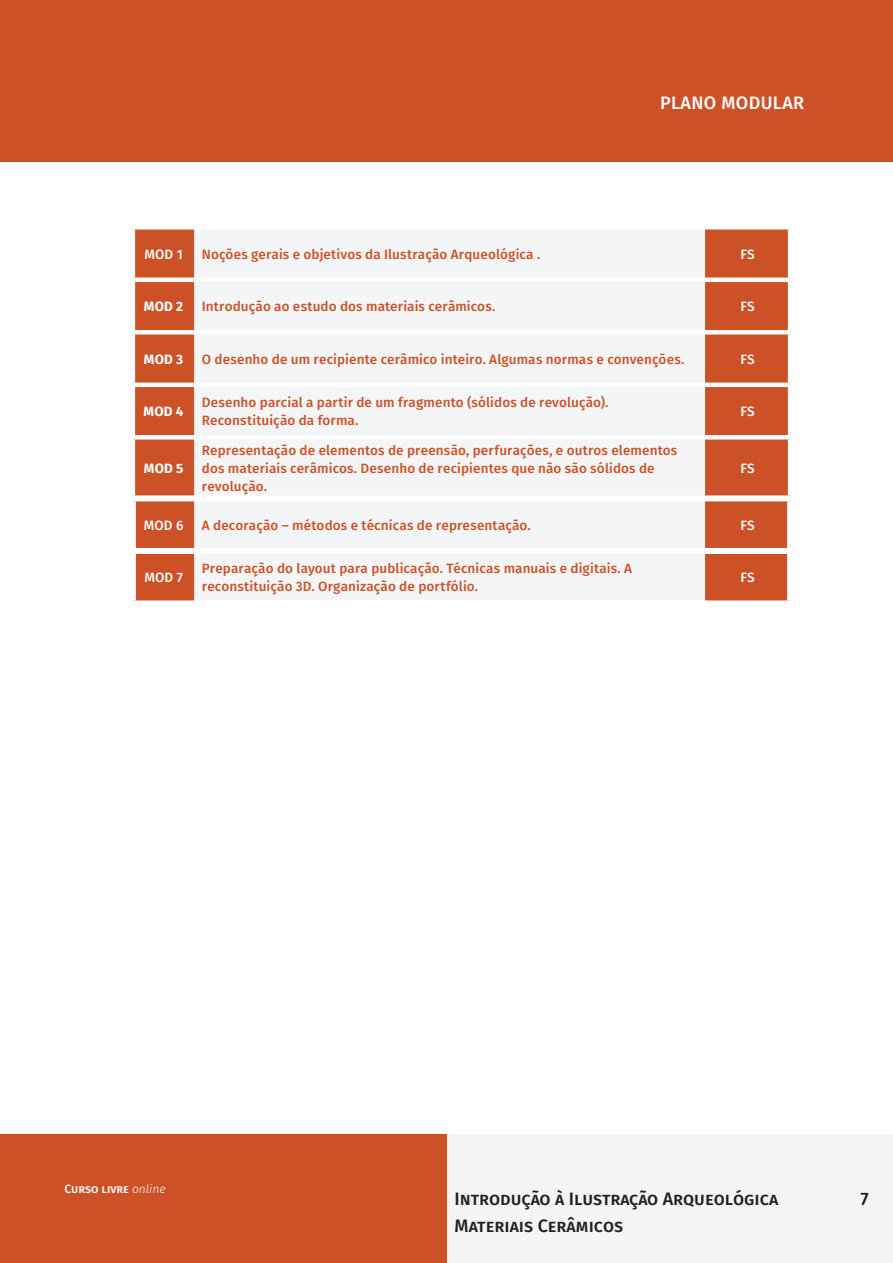
<style>
.page{position:relative;width:893px;height:1263px;background:#fff}
.page>*{position:absolute;margin:0;border:0;box-sizing:border-box;transform-origin:0 0}
.t1{font:500 18px/27px "Fira Sans";color:#231f20}
.Section_Header_-_Align_Right{font:500 18px "Fira Sans";letter-spacing:.02em;color:#fff}
.Chart_Data_Header{font:500 13.5px/18px "Fira Sans";letter-spacing:.01em;color:#cd5127}
.Chart_Data_Header-2{font:500 13.5px "Fira Sans";letter-spacing:.01em;color:#fff}
.Chart_Data_Header-3{font:700 13.5px "Fira Sans";letter-spacing:.01em;color:#fff}
.t2{font:500 12px "Fira Sans";color:#fff}
.s1{font-weight:300;font-style:italic}
</style>
<div class="page">
<div style="left:0;top:0;width:893px;height:162px;background:#cd5127"></div>
<div style="left:446px;top:1134px;width:447px;height:129px;background:#f4f5f6"></div>
<div style="left:0;top:1134px;width:446px;height:129px;background:#cd5127"></div>
<div style="left:135px;top:230px;width:59px;height:370px;background:#cd5127"></div>
<div style="left:194px;top:230px;width:511px;height:370px;background:#f4f5f6"></div>
<div style="left:705px;top:230px;width:83px;height:370px;background:#cd5127"></div>
<div style="left:131px;top:330px;width:63px;height:5px;background:#fff"></div>
<div style="left:194px;top:330px;width:511px;height:5px;background:#fff"></div>
<div style="left:705px;top:330px;width:87px;height:5px;background:#fff"></div>
<hr style="left:131px;top:383px;width:63px;height:4px;background:#fff">
<hr style="left:194px;top:383px;width:511px;height:4px;background:#fff">
<hr style="left:705px;top:383px;width:87px;height:4px;background:#fff">
<div style="left:131px;top:435px;width:63px;height:5px;background:#fff"></div>
<div style="left:194px;top:435px;width:511px;height:5px;background:#fff"></div>
<div style="left:705px;top:435px;width:87px;height:5px;background:#fff"></div>
<div style="left:130px;top:495px;width:64px;height:6px;background:#fff"></div>
<div style="left:130px;top:501px;width:6px;height:47px;background:#fff"></div>
<div style="left:194px;top:495px;width:511px;height:6px;background:#fff"></div>
<div style="left:705px;top:495px;width:88px;height:6px;background:#fff"></div>
<div style="left:787px;top:501px;width:6px;height:47px;background:#fff"></div>
<div style="left:130px;top:548px;width:64px;height:6px;background:#fff"></div>
<div style="left:130px;top:554px;width:6px;height:46px;background:#fff"></div>
<div style="left:194px;top:548px;width:511px;height:6px;background:#fff"></div>
<div style="left:705px;top:548px;width:88px;height:6px;background:#fff"></div>
<div style="left:787px;top:554px;width:6px;height:46px;background:#fff"></div>
<hr style="left:131px;top:278px;width:63px;height:4px;background:#fff">
<hr style="left:194px;top:278px;width:511px;height:4px;background:#fff">
<hr style="left:705px;top:278px;width:87px;height:4px;background:#fff">
<p class="Section_Header_-_Align_Right" style="left:660px;top:91px;width:146px">PLANO MODULAR</p>
<p class="Chart_Data_Header-2" style="left:144px;top:244px;width:40px">MOD 1</p>
<p class="Chart_Data_Header" style="left:202px;top:245px;width:340px">Noções gerais e objetivos da Ilustração Arqueológica .</p>
<p class="Chart_Data_Header-2" style="left:740px;top:244px;width:16px">FS</p>
<p class="Chart_Data_Header-3" style="left:144px;top:297px;width:41px">MOD 2</p>
<p class="Chart_Data_Header" style="left:202px;top:297px;width:295px">Introdução ao estudo dos materiais cerâmicos.</p>
<p class="Chart_Data_Header-2" style="left:740px;top:297px;width:16px">FS</p>
<p class="Chart_Data_Header-3" style="left:144px;top:349px;width:41px">MOD 3</p>
<p class="Chart_Data_Header" style="left:202px;top:350px;width:484px">O desenho de um recipiente cerâmico inteiro. Algumas normas e convenções.</p>
<p class="Chart_Data_Header-2" style="left:740px;top:349px;width:16px">FS</p>
<p class="Chart_Data_Header-3" style="left:144px;top:402px;width:41px">MOD 4</p>
<p class="Chart_Data_Header" style="left:202px;top:393px;width:408px">Desenho parcial a partir de um fragmento (sólidos de revolução).<br>Reconstituição da forma.</p>
<p class="Chart_Data_Header-2" style="left:740px;top:402px;width:16px">FS</p>
<p class="Chart_Data_Header-3" style="left:144px;top:459px;width:41px">MOD 5</p>
<p class="Chart_Data_Header" style="left:202px;top:441px;width:477px">Representação de elementos de preensão, perfurações, e outros elementos dos materiais cerâmicos. Desenho de recipientes que não são sólidos de revolução.</p>
<p class="Chart_Data_Header-2" style="left:740px;top:459px;width:16px">FS</p>
<p class="Chart_Data_Header-2" style="left:144px;top:516px;width:41px">MOD 6</p>
<p class="Chart_Data_Header" style="left:202px;top:516px;width:330px">A decoração – métodos e técnicas de representação.</p>
<p class="Chart_Data_Header-2" style="left:740px;top:516px;width:16px">FS</p>
<p class="Chart_Data_Header-2" style="left:144px;top:568px;width:40px">MOD 7</p>
<p class="Chart_Data_Header" style="left:202px;top:559px;width:432px">Preparação do layout para publicação. Técnicas manuais e digitais. A reconstituição 3D. Organização de portfólio.</p>
<p class="Chart_Data_Header-2" style="left:740px;top:568px;width:16px">FS</p>
<p class="t2" style="left:64px;top:1180px;width:103px">Curso livre <span class="s1">online</span></p>
<h1 class="t1" style="left:454px;top:1185px;width:325px">Introdução à Ilustração Arqueológica<br>Materiais Cerâmicos</h1>
<h1 class="t1" style="left:861px;top:1185px;width:10px">7</h1>
</div>
